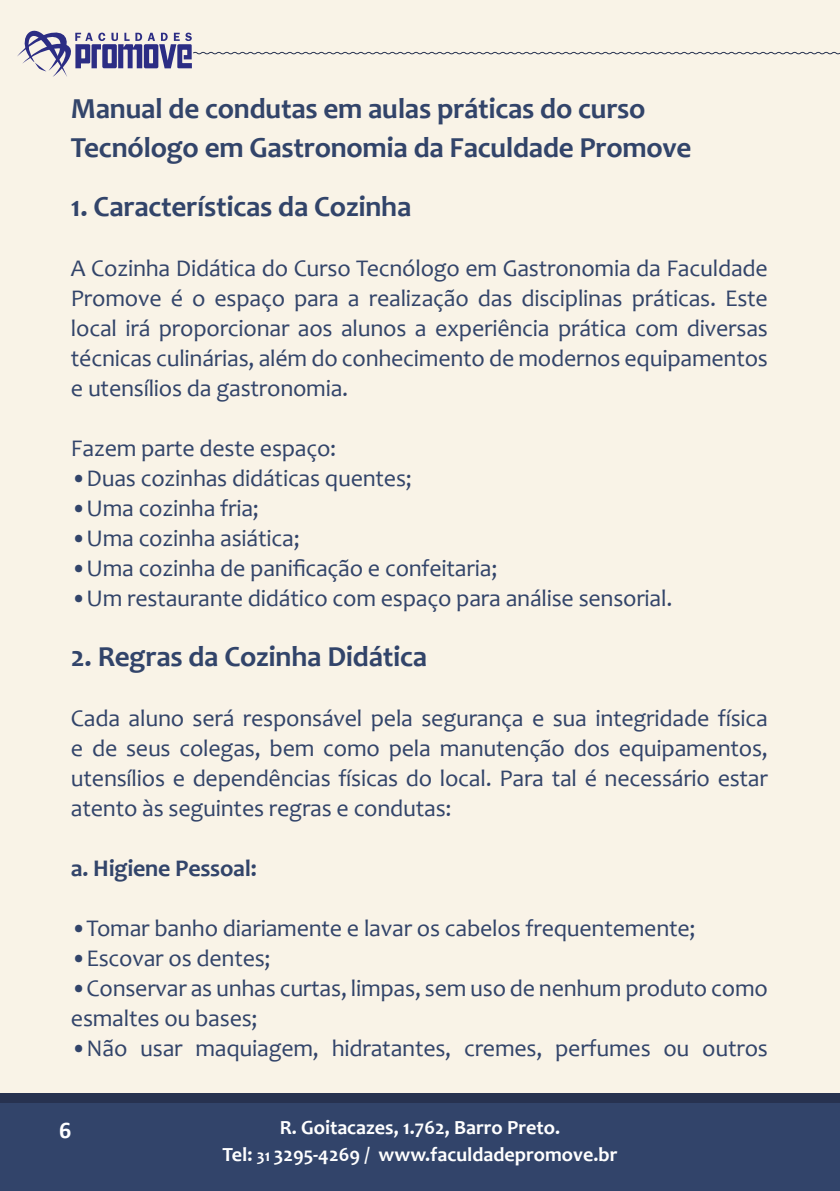
<style>
.page{position:relative;width:840px;height:1191px;background:#fff}
.page>*{position:absolute;margin:0;border:0;box-sizing:border-box;transform-origin:0 0}
.t1{font:700 29.2px/39.2px "Candara";letter-spacing:-.01em;color:#32446a}
.t2{font:24px/30px "Candara";letter-spacing:-.01em;color:#32446a;text-align:justify}
.t3{font:700 24px "Candara";letter-spacing:-.01em;color:#32446a}
.t4{font:700 24px "Calibri";color:#fff}
.t5{font:700 20.2px/27px "Candara";color:#fff;text-align:center}
.s1{font-size:16.6px}
</style>
<div class="page">
<div style="left:0;top:0;width:839px;height:1191px;background:#f9f3e7"></div>
<hr style="left:839px;top:0;width:1px;height:1191px;background:#f9f3e7">
<div style="left:0;top:1102px;width:839px;height:89px;background:#32446a"></div>
<div style="left:0;top:1093px;width:839px;height:9px;background:#273250"></div>
<svg style="left:17px;top:30px;width:822px;height:47px"></svg>
<p class="t1" style="left:71px;top:88px;width:621px">Manual de condutas em aulas práticas do curso<br>Tecnólogo em Gastronomia da Faculdade Promove</p>
<p class="t1" style="left:71px;top:187px;width:342px">1. Características da Cozinha</p>
<p class="t2" style="left:71px;top:253px;width:698px">A Cozinha Didática do Curso Tecnólogo em Gastronomia da Faculdade Promove é o espaço para a realização das disciplinas práticas. Este local irá proporcionar aos alunos a experiência prática com diversas técnicas culinárias, além do conhecimento de modernos equipamentos e utensílios da gastronomia.</p>
<p class="t2" style="left:71px;top:433px;width:267px">Fazem parte deste espaço:</p>
<p class="t2" style="left:71px;top:463px;width:342px">•Duas cozinhas didáticas quentes;</p>
<p class="t2" style="left:71px;top:493px;width:189px">•Uma cozinha fria;</p>
<p class="t2" style="left:71px;top:523px;width:230px">•Uma cozinha asiática;</p>
<p class="t2" style="left:71px;top:553px;width:427px">•Uma cozinha de panificação e confeitaria;</p>
<p class="t2" style="left:71px;top:583px;width:602px">•Um restaurante didático com espaço para análise sensorial.</p>
<p class="t1" style="left:71px;top:637px;width:357px">2. Regras da Cozinha Didática</p>
<p class="t2" style="left:71px;top:703px;width:698px">Cada aluno será responsável pela segurança e sua integridade física e de seus colegas, bem como pela manutenção dos equipamentos, utensílios e dependências físicas do local. Para tal é necessário estar atento às seguintes regras e condutas:</p>
<p class="t3" style="left:71px;top:853px;width:187px">a. Higiene Pessoal:</p>
<p class="t2" style="left:71px;top:913px;width:626px">•Tomar banho diariamente e lavar os cabelos frequentemente;</p>
<p class="t2" style="left:71px;top:943px;width:201px">•Escovar os dentes;</p>
<p class="t2" style="left:71px;top:973px;width:698px">•Conservar as unhas curtas, limpas, sem uso de nenhum produto como esmaltes ou bases;</p>
<p class="t2" style="left:71px;top:1033px;width:698px">•Não usar maquiagem, hidratantes, cremes, perfumes ou outros</p>
<p class="t4" style="left:59px;top:1115px;width:14px">6</p>
<p class="t5" style="left:222px;top:1113px;width:396px">R. Goitacazes, 1.762, Barro Preto.<br>Tel: <span class="s1">31</span> 3295-4269 / www.faculdadepromove.br</p>
</div>
